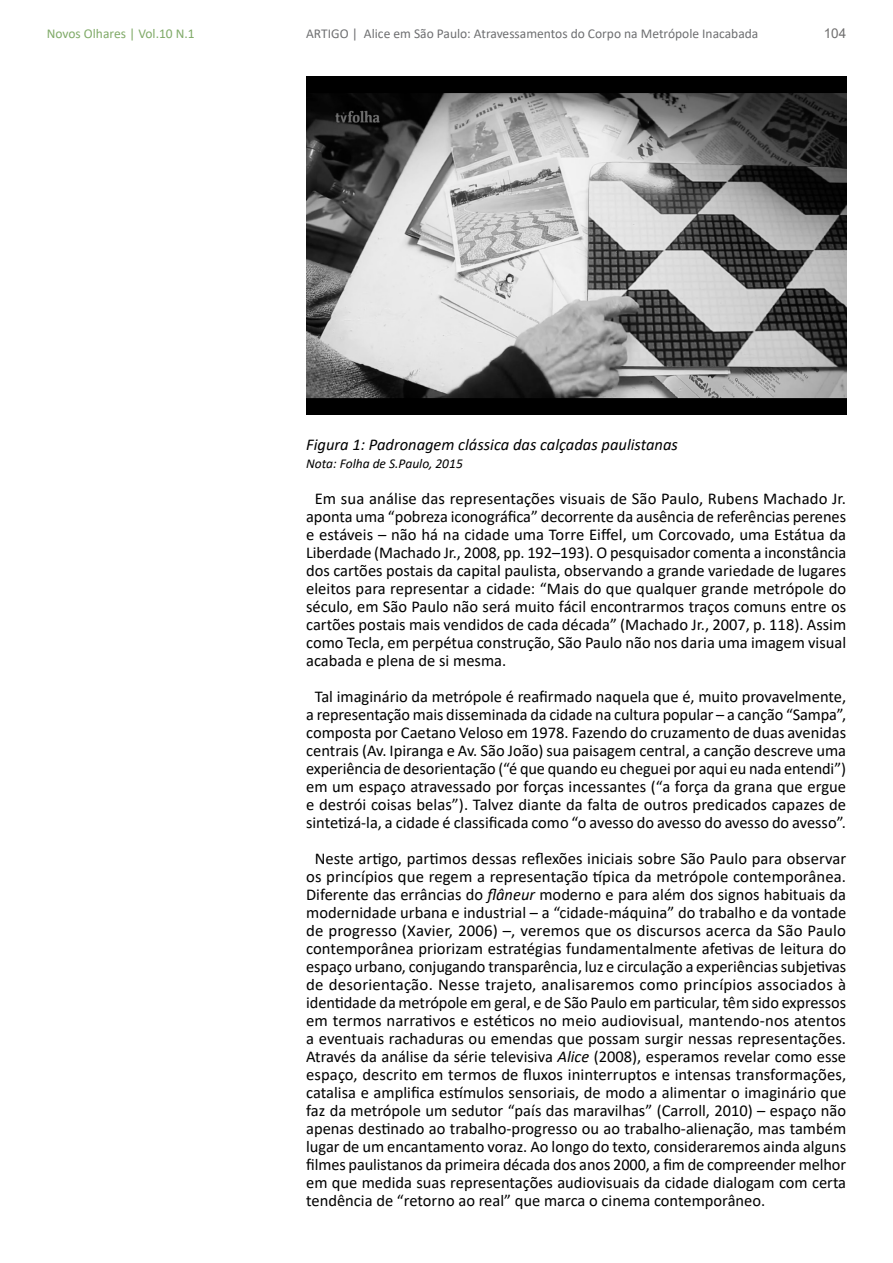
<style>
.page{position:relative;width:893px;height:1263px;background:#fff}
.page>*{position:absolute;margin:0;border:0;box-sizing:border-box;transform-origin:0 0}
.t1{font:16.5px/18px "Calibri";color:#000;text-align:justify}
.t2{font:italic 16.5px "Calibri";color:#000}
.t3{font:13.5px "Calibri";color:#6e6f71}
.t4{font:italic 13.5px "Calibri";color:#000}
.t5{font:13.5px "Calibri";color:#80aa68}
.t6{font:13.5px "Arial";color:#706f6f}
.s1{font-style:italic}
</style>
<div class="page">
<img style="left:306px;top:77px;width:540px;height:337px">
<p class="t5" style="left:47px;top:24px;width:150px">Novos Olhares | Vol.10 N.1</p>
<p class="t3" style="left:306px;top:24px;width:454px">ARTIGO | Alice em São Paulo: Atravessamentos do Corpo na Metrópole Inacabada</p>
<p class="t6" style="left:824px;top:24px;width:24px">104</p>
<p class="t2" style="left:306px;top:433px;width:373px">Figura 1: Padronagem clássica das calçadas paulistanas</p>
<p class="t4" style="left:306px;top:454px;width:158px">Nota: Folha de S.Paulo, 2015</p>
<p class="t1" style="left:306px;top:489px;width:542px;text-indent:9px">Em sua análise das representações visuais de São Paulo, Rubens Machado Jr. aponta uma “pobreza iconográfica” decorrente da ausência de referências perenes e estáveis – não há na cidade uma Torre Eiffel, um Corcovado, uma Estátua da Liberdade (Machado Jr., 2008, pp. 192–193). O pesquisador comenta a inconstância dos cartões postais da capital paulista, observando a grande variedade de lugares eleitos para representar a cidade: “Mais do que qualquer grande metrópole do século, em São Paulo não será muito fácil encontrarmos traços comuns entre os cartões postais mais vendidos de cada década” (Machado Jr., 2007, p. 118). Assim como Tecla, em perpétua construção, São Paulo não nos daria uma imagem visual acabada e plena de si mesma.</p>
<p class="t1" style="left:306px;top:687px;width:542px;text-align:center">Tal imaginário da metrópole é reafirmado naquela que é, muito provavelmente, a representação mais disseminada da cidade na cultura popular – a canção “Sampa”, composta por Caetano Veloso em 1978. Fazendo do cruzamento de duas avenidas centrais (Av. Ipiranga e Av. São João) sua paisagem central, a canção descreve uma experiência de desorientação (“é que quando eu cheguei por aqui eu nada entendi”) em um espaço atravessado por forças incessantes (“a força da grana que ergue e destrói coisas belas”). Talvez diante da falta de outros predicados capazes de sintetizá-la, a cidade é classificada como “o avesso do avesso do avesso do avesso”.</p>
<p class="t1" style="left:306px;top:849px;width:542px;text-indent:9px">Neste artigo, partimos dessas reflexões iniciais sobre São Paulo para observar os princípios que regem a representação típica da metrópole contemporânea.<br>Diferente das errâncias do <span class="s1">flâneur</span> moderno e para além dos signos habituais da modernidade urbana e industrial – a “cidade-máquina” do trabalho e da vontade de progresso (Xavier, 2006) –, veremos que os discursos acerca da São Paulo contemporânea priorizam estratégias fundamentalmente afetivas de leitura do espaço urbano, conjugando transparência, luz e circulação a experiências subjetivas de desorientação. Nesse trajeto, analisaremos como princípios associados à identidade da metrópole em geral, e de São Paulo em particular, têm sido expressos em termos narrativos e estéticos no meio audiovisual, mantendo-nos atentos a eventuais rachaduras ou emendas que possam surgir nessas representações.<br>Através da análise da série televisiva <span class="s1">Alice</span> (2008), esperamos revelar como esse espaço, descrito em termos de fluxos ininterruptos e intensas transformações, catalisa e amplifica estímulos sensoriais, de modo a alimentar o imaginário que faz da metrópole um sedutor “país das maravilhas” (Carroll, 2010) – espaço não apenas destinado ao trabalho-progresso ou ao trabalho-alienação, mas também lugar de um encantamento voraz. Ao longo do texto, consideraremos ainda alguns filmes paulistanos da primeira década dos anos 2000, a fim de compreender melhor em que medida suas representações audiovisuais da cidade dialogam com certa tendência de “retorno ao real” que marca o cinema contemporâneo.</p>
</div>
